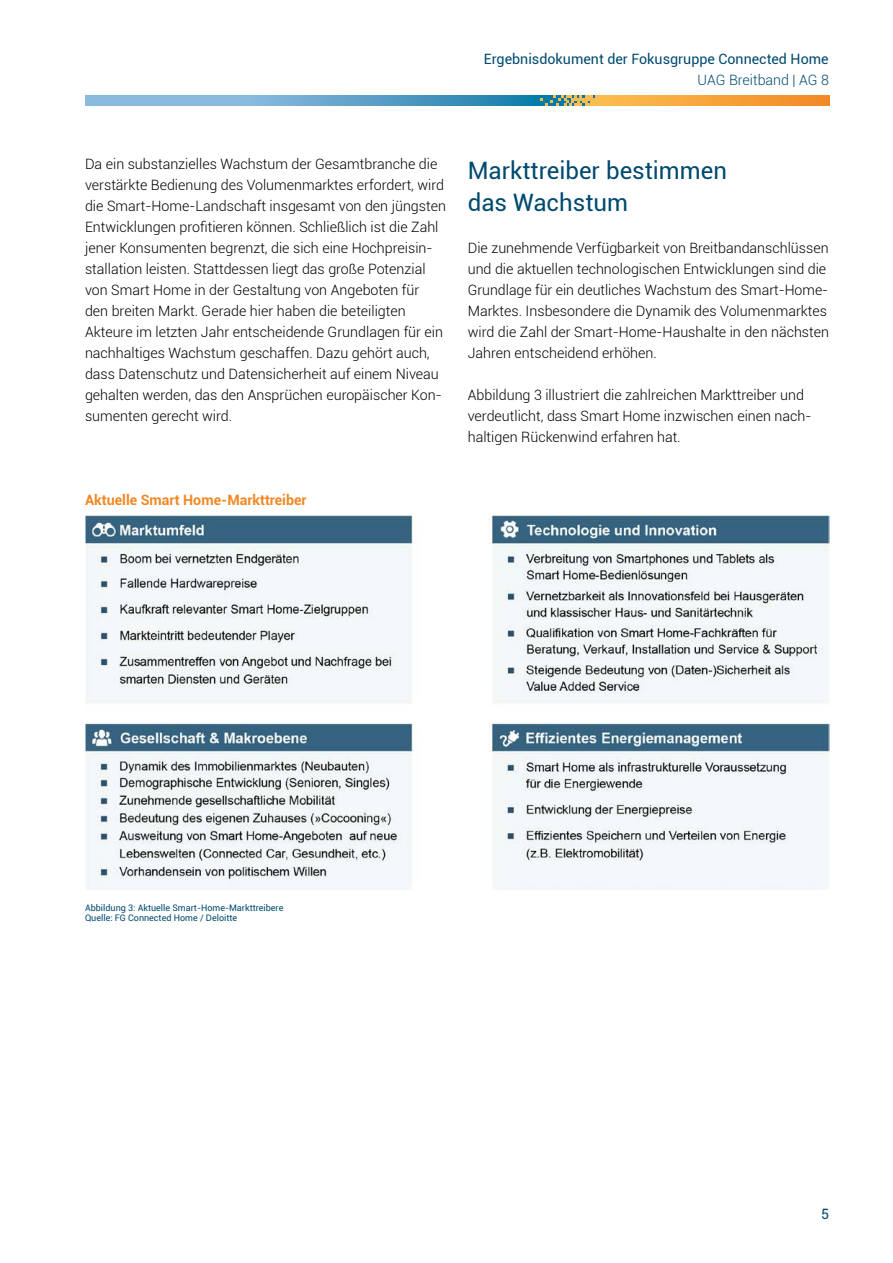
<style>
.page{position:relative;width:893px;height:1263px;background:#fff}
.page>*{position:absolute;margin:0;border:0;box-sizing:border-box;transform-origin:0 0}
.t1{font:24px/31.5px "Roboto";color:#004a6e}
.t2{font:300 14.25px/21px "Roboto";color:#000}
.t3{font:14.25px "Roboto";color:#004a6e}
.t4{font:700 14.25px "Roboto";color:#f18825}
.t5{font:300 14.25px "Roboto";color:#004a6e}
.t6{font:9px/10.5px "Roboto";color:#004a6e}
</style>
<div class="page">
<svg style="left:85px;top:95px;width:455px;height:11px"></svg>
<svg style="left:595px;top:95px;width:234px;height:11px"></svg>
<svg style="left:540px;top:95px;width:55px;height:11px"></svg>
<img style="left:85px;top:515px;width:744px;height:374px">
<p class="t3" style="left:484px;top:49px;width:346px">Ergebnisdokument der Fokusgruppe Connected Home</p>
<p class="t5" style="left:698px;top:70px;width:133px">UAG Breitband | AG 8</p>
<p class="t2" style="left:85px;top:153px;width:362px">Da ein substanzielles Wachstum der Gesamtbranche die verstärkte Bedienung des Volumenmarktes erfordert, wird die Smart-Home-Landschaft insgesamt von den jüngsten Entwicklungen profitieren können. Schließlich ist die Zahl jener Konsumenten begrenzt, die sich eine Hochpreisin&shy;stallation leisten. Stattdessen liegt das große Potenzial von Smart Home in der Gestaltung von Angeboten für den breiten Markt. Gerade hier haben die beteiligten Akteure im letzten Jahr entscheidende Grundlagen für ein nachhaltiges Wachstum geschaffen. Dazu gehört auch, dass Datenschutz und Datensicherheit auf einem Niveau gehalten werden, das den Ansprüchen europäischer Kon&shy;sumenten gerecht wird.</p>
<h1 class="t1" style="left:468px;top:154px;width:261px">Markttreiber bestimmen das Wachstum</h1>
<p class="t2" style="left:468px;top:237px;width:363px">Die zunehmende Verfügbarkeit von Breitbandanschlüssen und die aktuellen technologischen Entwicklungen sind die Grundlage für ein deutliches Wachstum des Smart-Home-Marktes. Insbesondere die Dynamik des Volumenmarktes wird die Zahl der Smart-Home-Haushalte in den nächsten Jahren entscheidend erhöhen.</p>
<p class="t2" style="left:468px;top:384px;width:345px">Abbildung 3 illustriert die zahlreichen Markttreiber und verdeutlicht, dass Smart Home inzwischen einen nach&shy;haltigen Rückenwind erfahren hat.</p>
<p class="t4" style="left:85px;top:490px;width:223px">Aktuelle Smart Home-Markttreiber</p>
<p class="t6" style="left:85px;top:902px;width:200px">Abbildung 3: Aktuelle Smart-Home-Markttreibere<br>Quelle: FG Connected Home / Deloitte</p>
<p class="t3" style="left:821px;top:1204px;width:10px">5</p>
</div>
